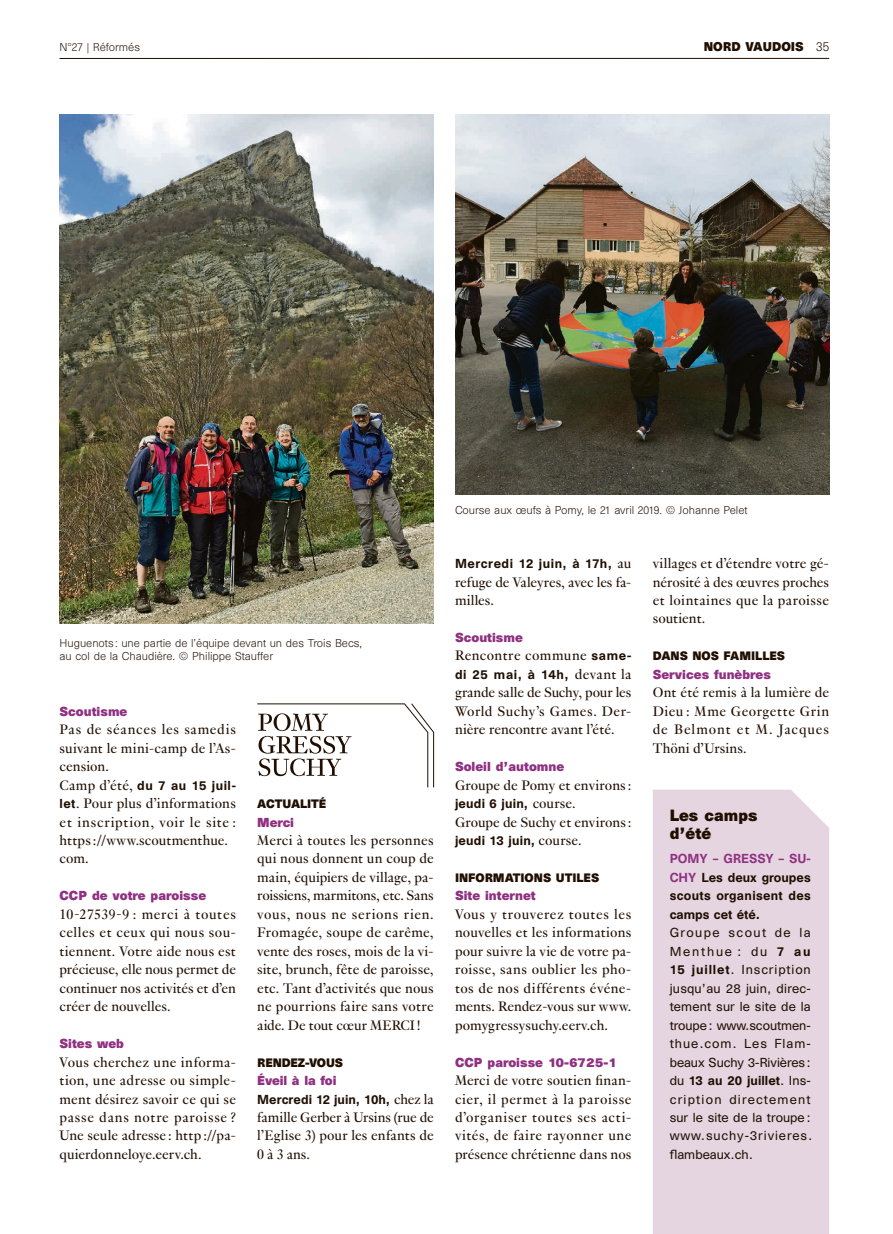
<style>
.page{position:relative;width:893px;height:1234px;background:#fff}
.page>*{position:absolute;margin:0;border:0;box-sizing:border-box;transform-origin:0 0}
.REF_Texte_indd{font:15px/18.5px "Genath";letter-spacing:.005em;color:#200e00;text-align:justify}
.REF_Texte_indd-2{font:15px "Genath";letter-spacing:.025em;color:#200e00}
.REF_Titre-encadre_in{font:700 15px/18.5px "Unica SB";color:#200e00}
.REF_Texte-encadre_in{font:12px/18.5px "Unica SB";letter-spacing:.02em;color:#200e00}
.REF_P2_Titre_indd{font:700 12px "Unica SB";color:#8f3081}
.REF_Texte-encadre_in-2{font:500 12px/18.5px "Unica SB";letter-spacing:.005em;color:#200e00;text-align:justify}
.REF_Texte_indd-3{font:500 12px "Unica SB";letter-spacing:.02em;color:#200e00}
.REF_Texte_indd-4{font:500 12px "Unica SB";letter-spacing:.04em;color:#200e00}
.REF_Texte_indd-5{font:500 12px "Unica SB";letter-spacing:.055em;color:#200e00}
.t1{font:700 11.7px "Unica SB";color:#200e00}
.REF_P2_Rubriques_ind{font:700 11.25px "Unica SB";color:#200e00}
.REF_legendes_copyrig{font:300 10.5px "Unica SB";color:#200e00}
.s1{font-weight:300;font-size:12px}
.s2{font-family:"Genath";font-weight:400;font-size:15px}
.s3{font-family:"Unica SB";font-weight:500;font-size:12px}
.s4{color:#8f3081}
.s5{font-weight:500}
</style>
<div class="page">
<svg style="left:257px;top:703px;width:177px;height:84px"></svg>
<div style="left:653px;top:789px;width:176px;height:444px;background:#e5d5e1"></div>
<img style="left:455px;top:115px;width:374px;height:379px">
<img style="left:60px;top:115px;width:374px;height:508px">
<hr style="left:60px;top:58px;width:769px;height:1px;background:#200e00">
<p class="REF_legendes_copyrig" style="left:60px;top:41px;width:82px">N°27 | Réformés</p>
<p class="t1" style="left:704px;top:39px;width:127px">NORD VAUDOIS <span class="s1">35</span></p>
<p class="REF_legendes_copyrig" style="left:60px;top:636px;width:304px">Huguenots: une partie de l’équipe devant un des Trois Becs,</p>
<p class="REF_legendes_copyrig" style="left:60px;top:650px;width:215px">au col de la Chaudière. © Philippe Stauffer</p>
<p class="REF_P2_Titre_indd" style="left:60px;top:703px;width:69px">Scoutisme</p>
<p class="REF_Texte_indd" style="left:60px;top:719px;width:178px">Pas de séances les samedis suivant le mini-camp de l’As&shy;cension.</p>
<p class="REF_Texte_indd-4" style="left:60px;top:777px;width:178px"><span class="s2">Camp d’été,</span> du 7 au 15 juil-</p>
<p class="REF_Texte_indd" style="left:60px;top:792px;width:178px;text-align:left"><span class="s3">let</span>. Pour plus d’informations et inscription, voir le site : https ://www.scoutmenthue. com.</p>
<p class="REF_P2_Titre_indd" style="left:60px;top:888px;width:148px">CCP de votre paroisse</p>
<p class="REF_Texte_indd" style="left:60px;top:903px;width:178px">10-27539-9 : merci à toutes celles et ceux qui nous sou&shy;tiennent. Votre aide nous est précieuse, elle nous permet de continuer nos activités et d’en créer de nouvelles.</p>
<p class="REF_P2_Titre_indd" style="left:60px;top:1035px;width:66px">Sites web</p>
<p class="REF_Texte_indd" style="left:60px;top:1051px;width:178px">Vous cherchez une informa&shy;tion, une adresse ou simple&shy;ment désirez savoir ce qui se passe dans notre paroisse ?<br>Une seule adresse : http ://pa&shy;quierdonneloye.eerv.ch.</p>
<p class="REF_P2_Rubriques_ind" style="left:257px;top:796px;width:71px">ACTUALITÉ</p>
<p class="REF_P2_Titre_indd" style="left:257px;top:814px;width:38px">Merci</p>
<p class="REF_Texte_indd" style="left:257px;top:829px;width:178px">Merci à toutes les personnes qui nous donnent un coup de main, équipiers de village, pa&shy;roissiens, marmitons, etc. Sans vous, nous ne serions rien.<br>Fromagée, soupe de carême, vente des roses, mois de la vi&shy;site, brunch, fête de paroisse, etc. Tant d’activités que nous ne pourrions faire sans votre aide. De tout cœur MERCI !</p>
<p class="REF_P2_Rubriques_ind" style="left:257px;top:1055px;width:87px">RENDEZ-VOUS</p>
<p class="REF_P2_Titre_indd" style="left:257px;top:1072px;width:81px">Éveil à la foi</p>
<p class="REF_Texte_indd-3" style="left:257px;top:1091px;width:178px">Mercredi 12 juin, 10h, <span class="s2">chez la</span></p>
<p class="REF_Texte_indd" style="left:257px;top:1106px;width:178px">famille Gerber à Ursins (rue de l’Eglise 3) pour les enfants de 0 à 3 ans.</p>
<p class="REF_legendes_copyrig" style="left:455px;top:504px;width:294px">Course aux œufs à Pomy, le 21 avril 2019. © Johanne Pelet</p>
<p class="REF_Texte_indd-4" style="left:455px;top:556px;width:178px">Mercredi 12 juin, à 17h, <span class="s2">au</span></p>
<p class="REF_Texte_indd" style="left:455px;top:571px;width:178px">refuge de Valeyres, avec les fa&shy;milles.</p>
<p class="REF_P2_Titre_indd" style="left:455px;top:629px;width:69px">Scoutisme</p>
<p class="REF_Texte_indd-2" style="left:455px;top:645px;width:178px">Rencontre commune <span class="s3">same-</span></p>
<p class="REF_Texte_indd-5" style="left:455px;top:666px;width:178px">di 25 mai, à 14h, <span class="s2">devant la</span></p>
<p class="REF_Texte_indd" style="left:455px;top:682px;width:178px">grande salle de Suchy, pour les World Suchy’s Games. Der&shy;nière rencontre avant l’été.</p>
<p class="REF_P2_Titre_indd" style="left:455px;top:759px;width:111px">Soleil d’automne</p>
<p class="REF_Texte_indd" style="left:455px;top:774px;width:178px">Groupe de Pomy et environs :</p>
<p class="REF_Texte_indd-3" style="left:455px;top:795px;width:122px">jeudi 6 juin, <span class="s2">course.</span></p>
<p class="REF_Texte_indd" style="left:455px;top:811px;width:178px">Groupe de Suchy et environs :</p>
<p class="REF_Texte_indd-3" style="left:455px;top:832px;width:128px">jeudi 13 juin, <span class="s2">course.</span></p>
<p class="REF_P2_Rubriques_ind" style="left:455px;top:870px;width:146px">INFORMATIONS UTILES</p>
<p class="REF_P2_Titre_indd" style="left:455px;top:888px;width:82px">Site internet</p>
<p class="REF_Texte_indd" style="left:455px;top:903px;width:178px">Vous y trouverez toutes les nouvelles et les informations pour suivre la vie de votre pa&shy;roisse, sans oublier les pho&shy;tos de nos différents événe&shy;ments. Rendez-vous sur www. pomygressysuchy.eerv.ch.</p>
<p class="REF_P2_Titre_indd" style="left:455px;top:1054px;width:164px">CCP paroisse 10-6725-1</p>
<p class="REF_Texte_indd" style="left:455px;top:1069px;width:178px">Merci de votre soutien finan&shy;cier, il permet à la paroisse d’organiser toutes ses acti&shy;vités, de faire rayonner une présence chrétienne dans nos</p>
<p class="REF_Texte_indd" style="left:653px;top:553px;width:178px">villages et d’étendre votre gé&shy;nérosité à des œuvres proches et lointaines que la paroisse soutient.</p>
<p class="REF_P2_Rubriques_ind" style="left:653px;top:649px;width:134px">DANS NOS FAMILLES</p>
<p class="REF_P2_Titre_indd" style="left:653px;top:666px;width:120px">Services funèbres</p>
<p class="REF_Texte_indd" style="left:653px;top:682px;width:178px">Ont été remis à la lumière de Dieu : Mme Georgette Grin de Belmont et M. Jacques Thöni d’Ursins.</p>
<p class="REF_Titre-encadre_in" style="left:670px;top:807px;width:89px">Les camps d’été</p>
<p class="REF_Texte-encadre_in-2" style="left:670px;top:850px;width:143px"><span class="s4">POMY – GRESSY – SU-CHY</span> Les deux groupes scouts organisent des camps cet été.</p>
<p class="REF_Texte-encadre_in" style="left:670px;top:923px;width:144px">Groupe scout de la<br>Menthue : du <span class="s5">7 au<br>15 juillet</span>. Inscription jusqu’au 28 juin, direc&shy;tement sur le site de la troupe: www.scoutmen&shy;thue.com. Les Flam&shy;beaux Suchy 3-Rivières: du <span class="s5">13 au 20 juillet</span>. Ins&shy;cription directement sur le site de la troupe: www.suchy-3rivieres. flambeaux.ch.</p>
</div>
